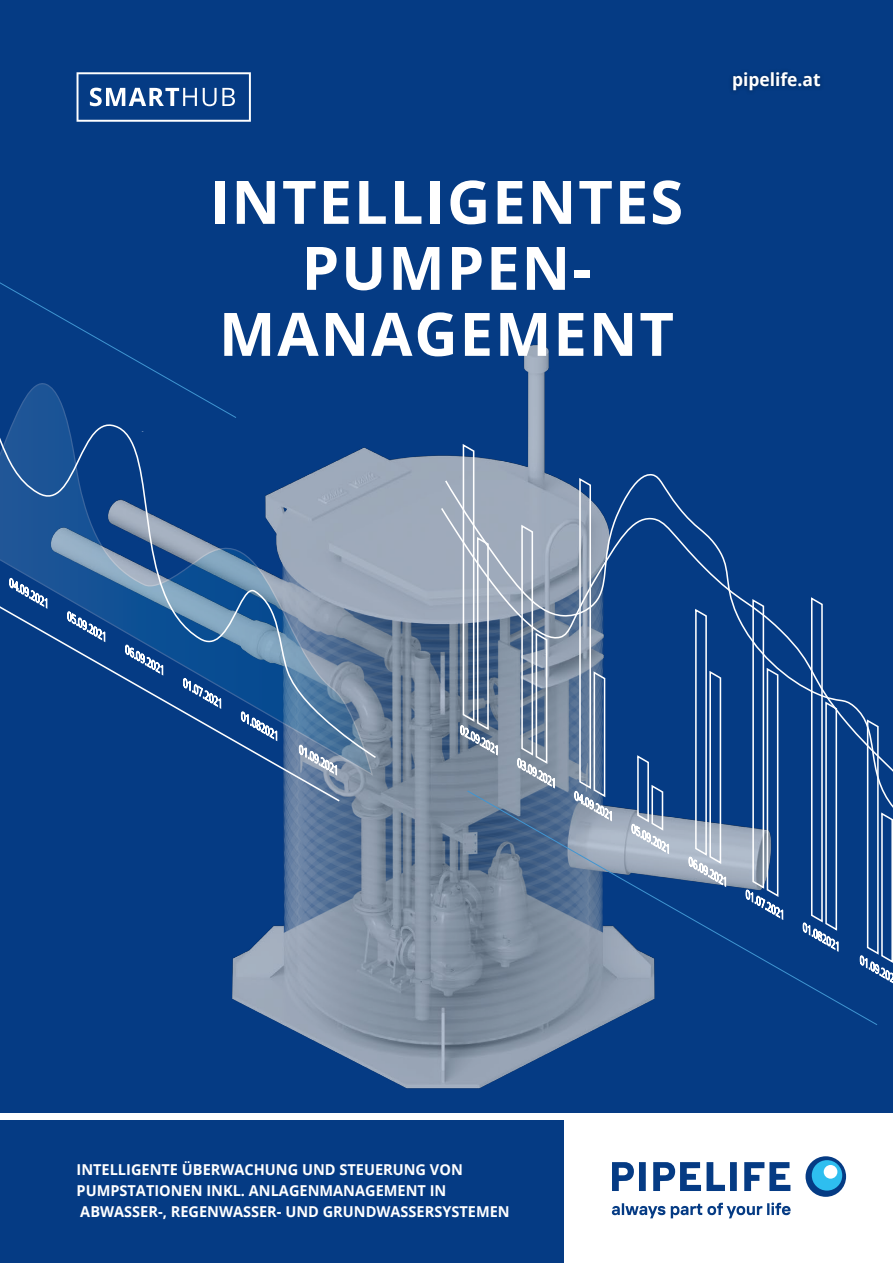
<style>
.page{position:relative;width:893px;height:1263px;background:#fff}
.page>*{position:absolute;margin:0;border:0;box-sizing:border-box;transform-origin:0 0}
.t1{font:700 60px/66px "Open Sans";letter-spacing:.03em;color:#fff;text-align:center}
.t2{font:700 18px "Open Sans";color:#fff}
.t3{font:700 15px/21px "Open Sans";color:#fff}
</style>
<div class="page">
<div style="left:0;top:0;width:893px;height:160px;background:#053b84"></div>
<img style="left:0;top:160px;width:893px;height:953px">
<svg style="left:0;top:776px;width:341px;height:27px;background:#164789"></svg>
<svg style="left:0;top:383px;width:373px;height:393px;background:#214f8d"></svg>
<svg style="left:0;top:390px;width:377px;height:369px;background:#346097"></svg>
<svg style="left:459px;top:442px;width:40px;height:29px"></svg>
<svg style="left:878px;top:903px;width:15px;height:82px"></svg>
<svg style="left:444px;top:471px;width:449px;height:432px;background:#386096"></svg>
<svg style="left:440px;top:506px;width:453px;height:365px;background:#3e6496"></svg>
<svg style="left:467px;top:790px;width:411px;height:235px;background:#466997"></svg>
<div style="left:0;top:183px;width:237px;height:235px;background:#053b84"></div>
<div style="left:0;top:1120px;width:563px;height:143px;background:#053b84"></div>
<svg style="left:612px;top:1156px;width:234px;height:62px"></svg>
<div style="left:812px;top:1160px;width:30px;height:30px;background:#2ebeef;border-radius:50%"></div>
<div style="left:824px;top:1165px;width:13px;height:14px;background:#fff;border-radius:50%"></div>
<div style="left:728px;top:67px;width:97px;height:28px;background:#000;opacity:.4"></div>
<svg style="left:77px;top:72px;width:174px;height:50px;background:#3b659e"></svg>
<h1 class="t1" style="left:210px;top:168px;width:475px">INTELLIGENTES<br>PUMPEN-<br>MANAGEMENT</h1>
<p class="t2" style="left:732px;top:67px;width:90px">pipelife.at</p>
<p class="t3" style="left:77px;top:1158px;width:435px">INTELLIGENTE ÜBERWACHUNG UND STEUERUNG VON<br>PUMPSTATIONEN INKL. ANLAGENMANAGEMENT IN<br>ABWASSER-, REGENWASSER- UND GRUNDWASSERSYSTEMEN</p>
</div>
